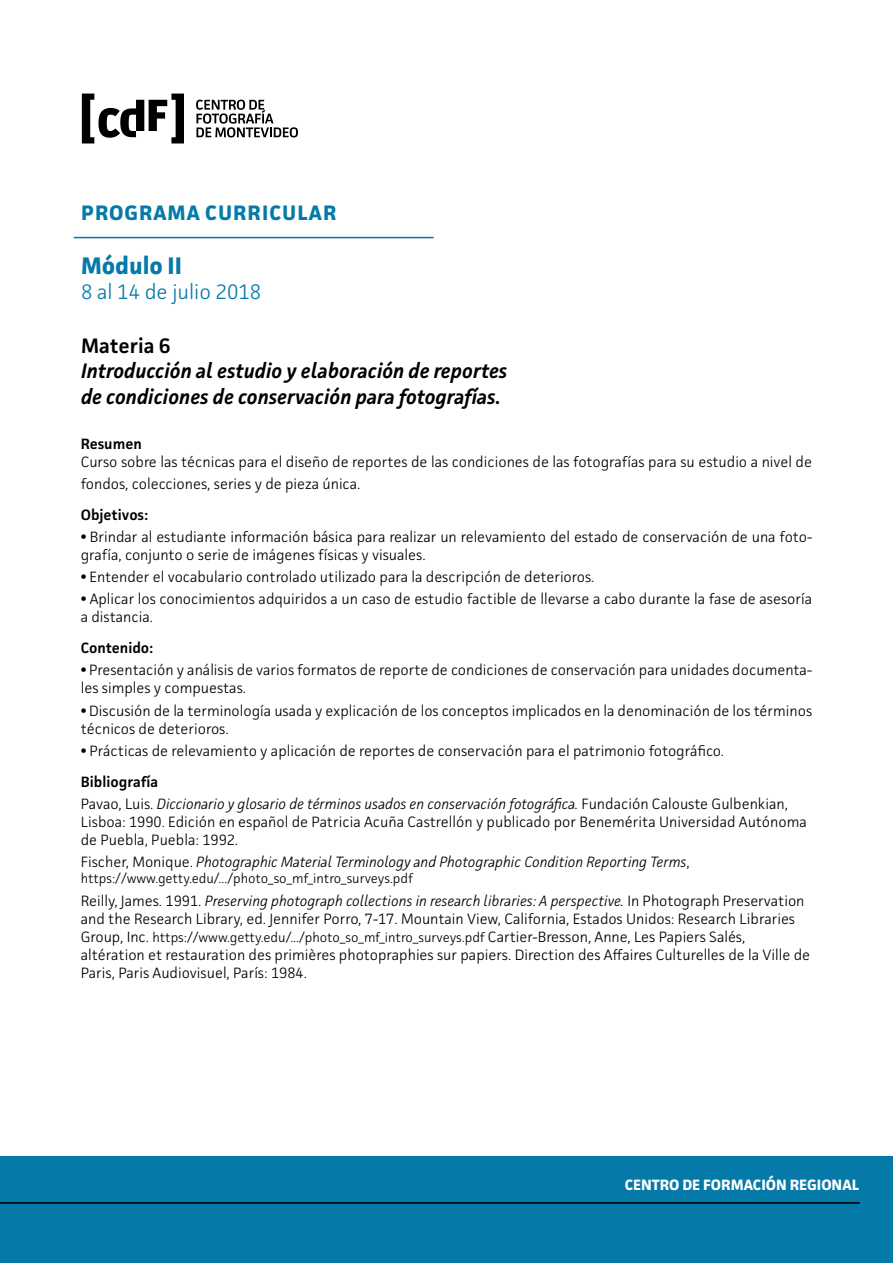
<style>
.page{position:relative;width:893px;height:1263px;background:#fff}
.page>*{position:absolute;margin:0;border:0;box-sizing:border-box;transform-origin:0 0}
.t1{font:700 24px "Facit";color:#057aa8}
.t2{font:italic 600 21px/25.2px "Facit";color:#000}
.t3{font:700 21px "Facit";letter-spacing:.05em;color:#057aa8}
.t4{font:300 21px "Facit";color:#057aa8}
.t5{font:600 21px "Facit";color:#000}
.t6{font:300 15px/18px "Facit";color:#000}
.t7{font:italic 300 15px "Facit";color:#000}
.t8{font:600 15px "Facit";color:#000}
.t9{font:700 15px "Facit";color:#fff}
.t10{font:300 13.5px "Facit";color:#000}
.s1{font-weight:700}
.s2{font-style:italic}
.s3{font-style:normal}
.s4{font-size:15px}
</style>
<div class="page">
<div style="left:0;top:1157px;width:893px;height:106px;background:#057aa8"></div>
<svg style="left:82px;top:94px;width:102px;height:49px"></svg>
<svg style="left:196px;top:100px;width:102px;height:37px"></svg>
<hr style="left:0;top:1202px;width:860px;height:2px;background:#000">
<hr style="left:74px;top:237px;width:360px;height:1px;background:#057aa8">
<p class="t3" style="left:81px;top:199px;width:257px">PROGRAMA CURRICULAR</p>
<p class="t1" style="left:81px;top:250px;width:102px">Módulo II</p>
<p class="t4" style="left:81px;top:278px;width:182px">8 al 14 de julio 2018</p>
<p class="t5" style="left:81px;top:333px;width:91px">Materia 6</p>
<p class="t2" style="left:81px;top:358px;width:428px">Introducción al estudio y elaboración de reportes de condiciones de conservación para fotografías.</p>
<p class="t8" style="left:81px;top:435px;width:63px">Resumen</p>
<p class="t6" style="left:81px;top:451px;width:733px;line-height:21.6px">Curso sobre las técnicas para el diseño de reportes de las condiciones de las fotografías para su estudio a nivel de fondos, colecciones, series y de pieza única.</p>
<p class="t8" style="left:81px;top:505px;width:69px">Objetivos:</p>
<p class="t6" style="left:81px;top:527px;width:733px"><span class="s1">•</span> Brindar al estudiante información básica para realizar un relevamiento del estado de conservación de una foto&shy;grafía, conjunto o serie de imágenes físicas y visuales.</p>
<p class="t6" style="left:81px;top:567px;width:515px"><span class="s1">•</span> Entender el vocabulario controlado utilizado para la descripción de deterioros.</p>
<p class="t6" style="left:81px;top:590px;width:733px"><span class="s1">•</span> Aplicar los conocimientos adquiridos a un caso de estudio factible de llevarse a cabo durante la fase de asesoría a distancia.</p>
<p class="t8" style="left:81px;top:638px;width:74px">Contenido:</p>
<p class="t6" style="left:81px;top:661px;width:733px"><span class="s1">•</span> Presentación y análisis de varios formatos de reporte de condiciones de conservación para unidades documenta&shy;les simples y compuestas.</p>
<p class="t6" style="left:81px;top:701px;width:733px"><span class="s1">•</span> Discusión de la terminología usada y explicación de los conceptos implicados en la denominación de los términos técnicos de deterioros.</p>
<p class="t6" style="left:81px;top:741px;width:645px"><span class="s1">•</span> Prácticas de relevamiento y aplicación de reportes de conservación para el patrimonio fotográfico.</p>
<p class="t8" style="left:81px;top:772px;width:79px">Bibliografía</p>
<p class="t6" style="left:81px;top:794px;width:727px">Pavao, Luis. <span class="s2">Diccionario y glosario de términos usados en conservación fotográfica.</span> Fundación Calouste Gulbenkian,<br>Lisboa: 1990. Edición en español de Patricia Acuña Castrellón y publicado por Benemérita Universidad Autónoma de Puebla, Puebla: 1992.</p>
<p class="t7" style="left:81px;top:852px;width:611px"><span class="s3">Fischer, Monique.</span> Photographic Material Terminology and Photographic Condition Reporting Terms<span class="s3">,</span></p>
<p class="t10" style="left:81px;top:870px;width:334px">https://www.getty.edu/.../photo_so_mf_intro_surveys.pdf</p>
<p class="t6" style="left:81px;top:891px;width:725px">Reilly, James. 1991. <span class="s2">Preserving photograph collections in research libraries: A perspective.</span> In Photograph Preservation and the Research Library, ed. Jennifer Porro, 7-17. Mountain View, California, Estados Unidos: Research Libraries</p>
<p class="t10" style="left:81px;top:928px;width:666px"><span class="s4">Group, Inc.</span> https://www.getty.edu/.../photo_so_mf_intro_surveys.pdf <span class="s4">Cartier-Bresson, Anne, Les Papiers Salés,</span></p>
<p class="t6" style="left:81px;top:945px;width:731px">altération et restauration des primières photopraphies sur papiers. Direction des Affaires Culturelles de la Ville de<br>Paris, Paris Audiovisuel, París: 1984.</p>
<p class="t9" style="left:625px;top:1175px;width:236px">CENTRO DE FORMACIÓN REGIONAL</p>
</div>
